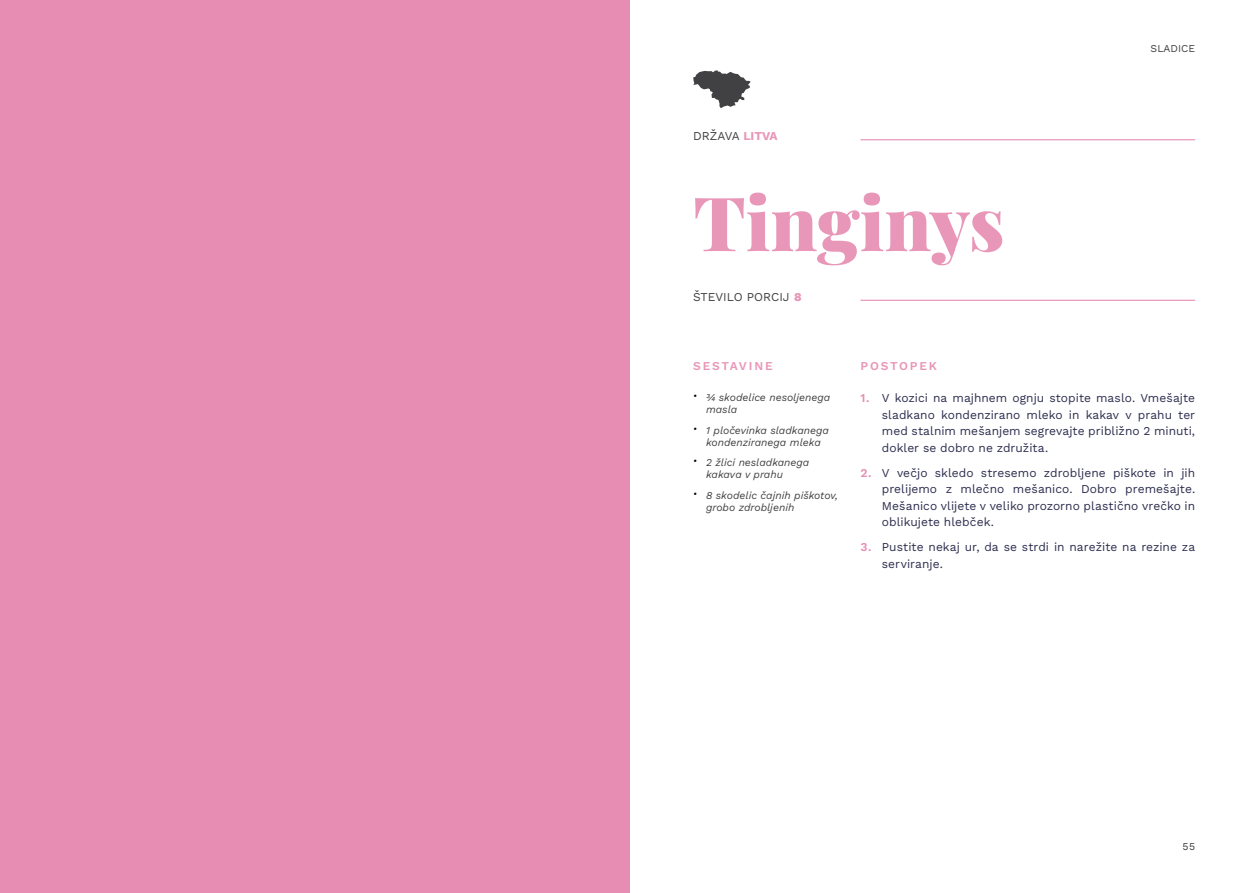
<style>
.page{position:relative;width:1259px;height:893px;background:#fff}
.page>*{position:absolute;margin:0;border:0;box-sizing:border-box;transform-origin:0 0}
.t1{font:900 75px "Playfair Display";color:#e997b9}
.t2{font:12px/16.5px "Work Sans";letter-spacing:.005em;color:#2c2d4e;text-align:justify}
.t3{font:12px "Work Sans";color:#414042}
.t4{font:600 12px "Work Sans";letter-spacing:.15em;color:#e997b9}
.t5{font:italic 10.5px/12px "Work Sans";color:#414042}
.t6{font:10.5px "Work Sans";color:#414042}
.s1{font-weight:700;color:#e997b9}
.s2{font-weight:800;color:#e997b9}
.s3{font-size:18px;color:#000}
.s4{font-weight:600;color:#e78db3}
</style>
<div class="page">
<hr style="left:860px;top:300px;width:335px;height:1px;background:#e78db3">
<hr style="left:860px;top:139px;width:335px;height:1px;background:#e78db3">
<svg style="left:693px;top:70px;width:57px;height:38px"></svg>
<div style="left:0;top:0;width:629px;height:893px;background:#e78db3"></div>
<p class="t3" style="left:693px;top:127px;width:86px">DRŽAVA <span class="s1">LITVA</span></p>
<h1 class="t1" style="left:693px;top:164px;width:313px">Tinginys</h1>
<p class="t3" style="left:693px;top:288px;width:110px">ŠTEVILO PORCIJ <span class="s2">8</span></p>
<p class="t4" style="left:693px;top:357px;width:81px">SESTAVINE</p>
<p class="t4" style="left:860px;top:357px;width:78px">POSTOPEK</p>
<p class="t6" style="left:1150px;top:41px;width:46px">SLADICE</p>
<p class="t5" style="left:706px;top:391px;width:126px;text-indent:-13px"><span class="s3">ψ</span> ¾ skodelice nesoljenega masla</p>
<p class="t5" style="left:693px;top:423px;width:137px;text-align:center"><span class="s3">ψ</span> 1 pločevinka sladkanega kondenziranega mleka</p>
<p class="t5" style="left:706px;top:456px;width:105px;text-indent:-13px"><span class="s3">ψ</span> 2 žlici nesladkanega kakava v prahu</p>
<p class="t5" style="left:706px;top:488px;width:133px;text-indent:-13px"><span class="s3">ψ</span> 8 skodelic čajnih piškotov, grobo zdrobljenih</p>
<p class="t2" style="left:882px;top:390px;width:315px;text-indent:-21px"><span class="s4">1.</span> V kozici na majhnem ognju stopite maslo. Vmešajte sladkano kondenzirano mleko in kakav v prahu ter med stalnim mešanjem segrevajte približno 2 minuti, dokler se dobro ne združita.</p>
<p class="t2" style="left:882px;top:464px;width:315px;text-indent:-21px"><span class="s4">2.</span> V večjo skledo stresemo zdrobljene piškote in jih prelijemo z mlečno mešanico. Dobro premešajte.<br>Mešanico vlijete v veliko prozorno plastično vrečko in oblikujete hlebček.</p>
<p class="t2" style="left:882px;top:539px;width:315px;text-indent:-21px"><span class="s4">3.</span> Pustite nekaj ur, da se strdi in narežite na rezine za serviranje.</p>
<p class="t6" style="left:1182px;top:839px;width:14px">55</p>
</div>
